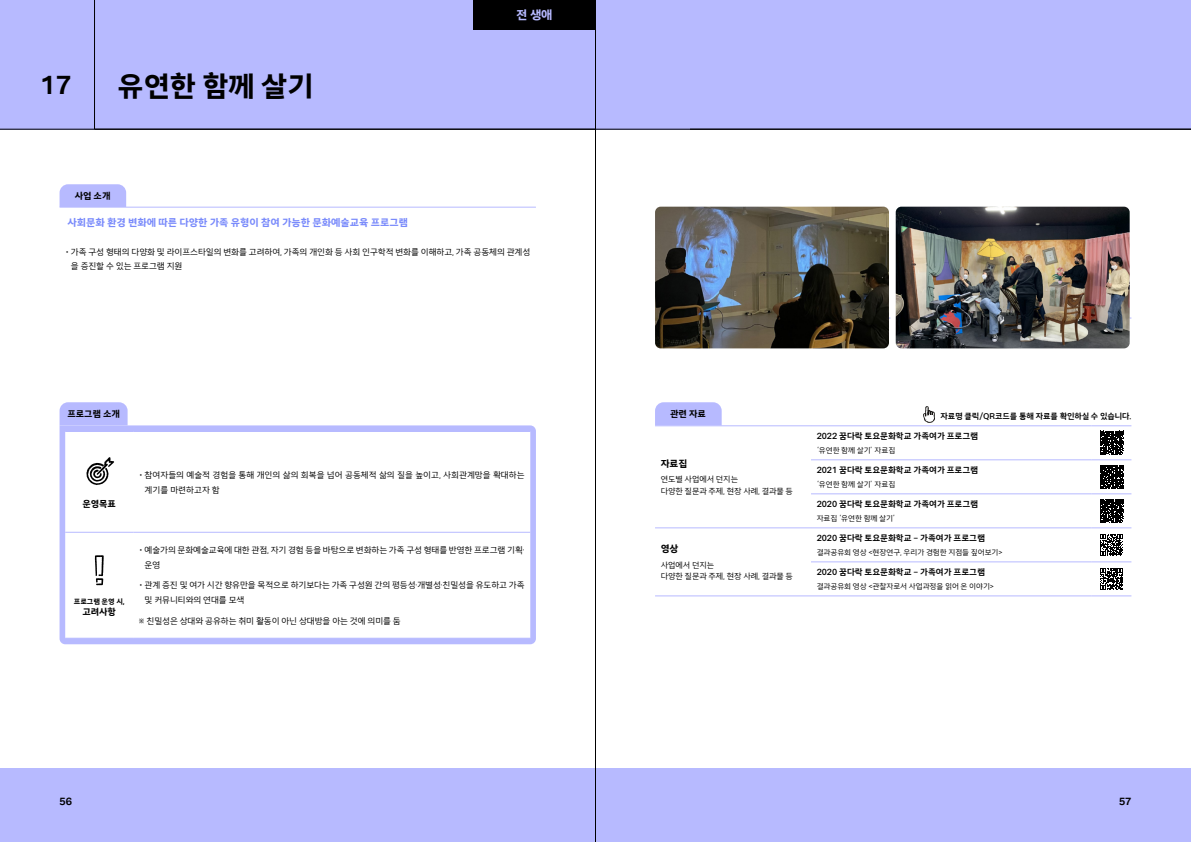
<style>
.page{position:relative;width:1191px;height:842px;background:#fff}
.page>*{position:absolute;margin:0;border:0;box-sizing:border-box;transform-origin:0 0}
.t1{font:28px "Happiness Sans Print Title";color:#000}
.t2{font:25px "Happiness Sans Print Title";color:#000}
.t3{font:12px "Happiness Sans Print Title";color:#b7baff}
.t4{font:10px "Happiness Sans Print Title";color:#798afb}
.t5{font:10px "Happiness Sans Print Title";color:#000}
.t6{font:9.5px "Happiness Sans Print Title";color:#000}
.t7{font:9px "Happiness Sans Print Title";color:#000}
.t8{font:8.5px/15px "Happiness Sans Print Regular";color:#000}
.t9{font:8.5px "Happiness Sans Print Bold";color:#000}
.t10{font:8px/11.5px "Happiness Sans Print Regular";color:#000}
.t11{font:8px "Happiness Sans Print Bold";color:#000}
.t12{font:7.5px "Happiness Sans Print Regular";color:#000}
.t13{font:7px "Happiness Sans Print Title";color:#000}
</style>
<div class="page">
<div style="left:0;top:0;width:595px;height:130px;background:#b7baff"></div>
<div style="left:0;top:768px;width:595px;height:74px;background:#b7baff"></div>
<div style="left:595px;top:0;width:596px;height:130px;background:#b7baff"></div>
<div style="left:595px;top:768px;width:596px;height:74px;background:#b7baff"></div>
<hr style="left:0;top:129px;width:595px;height:1px;background:#000">
<hr style="left:595px;top:129px;width:596px;height:1px;background:#000">
<div style="left:473px;top:0;width:122px;height:29px;background:#000"></div>
<hr style="left:94px;top:0;width:1px;height:129px;background:#000">
<div style="left:60px;top:184px;width:66px;height:23px;background:#b7baff"></div>
<hr style="left:60px;top:207px;width:476px;height:1px;background:#b7baff">
<svg style="left:60px;top:425px;width:476px;height:219px;background:#b9bcff"></svg>
<svg style="left:60px;top:402px;width:68px;height:23px;background:#b9bcff"></svg>
<svg style="left:65px;top:432px;width:465px;height:206px"></svg>
<hr style="left:65px;top:532px;width:68px;height:1px;background:#b7baff">
<hr style="left:133px;top:532px;width:397px;height:1px;background:#b7baff">
<hr style="left:65px;top:431px;width:68px;height:1px;background:#b7baff">
<hr style="left:133px;top:431px;width:397px;height:1px;background:#b7baff">
<hr style="left:65px;top:638px;width:68px;height:1px;background:#b7baff">
<hr style="left:133px;top:638px;width:397px;height:1px;background:#b7baff">
<svg style="left:86px;top:457px;width:29px;height:29px"></svg>
<svg style="left:95px;top:555px;width:9px;height:30px"></svg>
<div style="left:655px;top:402px;width:66px;height:23px;background:#b7baff"></div>
<hr style="left:811px;top:459px;width:280px;height:1px;background:#b7baff">
<hr style="left:1091px;top:459px;width:40px;height:1px;background:#b7baff">
<hr style="left:811px;top:493px;width:280px;height:1px;background:#b7baff">
<hr style="left:1091px;top:493px;width:40px;height:1px;background:#b7baff">
<hr style="left:811px;top:425px;width:280px;height:1px;background:#b7baff">
<hr style="left:1091px;top:425px;width:40px;height:1px;background:#b7baff">
<hr style="left:811px;top:527px;width:280px;height:1px;background:#b7baff">
<hr style="left:1091px;top:527px;width:40px;height:1px;background:#b7baff">
<hr style="left:811px;top:561px;width:280px;height:1px;background:#b7baff">
<hr style="left:1091px;top:561px;width:40px;height:1px;background:#b7baff">
<hr style="left:811px;top:595px;width:280px;height:1px;background:#b7baff">
<hr style="left:1091px;top:595px;width:40px;height:1px;background:#b7baff">
<hr style="left:655px;top:425px;width:156px;height:1px;background:#b7baff">
<hr style="left:655px;top:527px;width:156px;height:1px;background:#b7baff">
<hr style="left:655px;top:595px;width:156px;height:1px;background:#b7baff">
<svg style="left:1100px;top:431px;width:23px;height:24px"></svg>
<svg style="left:1100px;top:465px;width:23px;height:24px"></svg>
<svg style="left:1100px;top:499px;width:23px;height:24px"></svg>
<svg style="left:1100px;top:534px;width:23px;height:22px"></svg>
<svg style="left:1100px;top:568px;width:23px;height:22px"></svg>
<hr style="left:655px;top:318px;width:235px;height:1px;background:#b7baff">
<hr style="left:896px;top:318px;width:235px;height:1px;background:#b7baff">
<svg style="left:923px;top:406px;width:12px;height:17px"></svg>
<img style="left:655px;top:207px;width:234px;height:141px">
<img style="left:895px;top:207px;width:234px;height:141px">
<hr style="left:595px;top:0;width:1px;height:842px;background:#000">
<h2 class="t2" style="left:40px;top:69px;width:32px">17</h2>
<h1 class="t1" style="left:118px;top:68px;width:197px">유연한 함께 살기</h1>
<h3 class="t3" style="left:516px;top:7px;width:38px">전 생애</h3>
<p class="t7" style="left:75px;top:190px;width:37px">사업 소개</p>
<p class="t4" style="left:68px;top:216px;width:342px">사회문화 환경 변화에 따른 다양한 가족 유형이 참여 가능한 문화예술교육 프로그램</p>
<p class="t8" style="left:71px;top:245px;width:461px;line-height:14px;text-indent:-6px">• 가족 구성 형태의 다양화 및 라이프스타일의 변화를 고려하여, 가족의 개인화 등 사회 인구학적 변화를 이해하고, 가족 공동체의 관계성 을 증진할 수 있는 프로그램 지원</p>
<p class="t7" style="left:67px;top:408px;width:54px">프로그램 소개</p>
<p class="t7" style="left:82px;top:498px;width:35px">운영목표</p>
<p class="t8" style="left:145px;top:467px;width:381px;text-indent:-6px">• 참여자들의 예술적 경험을 통해 개인의 삶의 회복을 넘어 공동체적 삶의 질을 높이고, 사회관계망을 확대하는 계기를 마련하고자 함</p>
<p class="t13" style="left:74px;top:597px;width:52px">프로그램 운영 시,</p>
<p class="t7" style="left:82px;top:606px;width:35px">고려사항</p>
<p class="t8" style="left:145px;top:542px;width:381px;text-indent:-6px">• 예술가의 문화예술교육에 대한 관점, 자기 경험 등을 바탕으로 변화하는 가족 구성 형태를 반영한 프로그램 기획· 운영</p>
<p class="t8" style="left:145px;top:578px;width:381px;text-indent:-6px">• 관계 증진 및 여가 시간 향유만을 목적으로 하기보다는 가족 구성원 간의 평등성·개별성·친밀성을 유도하고 가족 및 커뮤니티와의 연대를 모색</p>
<p class="t8" style="left:139px;top:613px;width:263px">※ 친밀성은 상대와 공유하는 취미 활동이 아닌 상대방을 아는 것에 의미를 둠</p>
<p class="t7" style="left:670px;top:408px;width:37px">관련 자료</p>
<p class="t6" style="left:660px;top:457px;width:28px">자료집</p>
<p class="t10" style="left:660px;top:474px;width:134px">연도별 사업에서 던지는<br>다양한 질문과 주제, 현장 사례, 결과물 등</p>
<p class="t6" style="left:660px;top:542px;width:19px">영상</p>
<p class="t10" style="left:660px;top:559px;width:134px">사업에서 던지는<br>다양한 질문과 주제, 현장 사례, 결과물 등</p>
<p class="t11" style="left:940px;top:411px;width:192px">자료명 클릭/QR코드를 통해 자료를 확인하실 수 있습니다.</p>
<p class="t9" style="left:816px;top:431px;width:163px">2022 꿈다락 토요문화학교 가족여가 프로그램</p>
<p class="t12" style="left:816px;top:445px;width:80px">‘유연한 함께 살기’ 자료집</p>
<p class="t9" style="left:816px;top:465px;width:163px">2021 꿈다락 토요문화학교 가족여가 프로그램</p>
<p class="t12" style="left:816px;top:479px;width:80px">‘유연한 함께 살기’ 자료집</p>
<p class="t9" style="left:816px;top:499px;width:163px">2020 꿈다락 토요문화학교 가족여가 프로그램</p>
<p class="t12" style="left:816px;top:513px;width:80px">자료집 ‘유연한 함께 살기’</p>
<p class="t9" style="left:816px;top:533px;width:170px">2020 꿈다락 토요문화학교 – 가족여가 프로그램</p>
<p class="t12" style="left:816px;top:547px;width:187px">결과공유회 영상 &lt;현장연구, 우리가 경험한 지점들 짚어보기&gt;</p>
<p class="t9" style="left:816px;top:567px;width:170px">2020 꿈다락 토요문화학교 – 가족여가 프로그램</p>
<p class="t12" style="left:816px;top:581px;width:179px">결과공유회 영상 &lt;관찰자로서 사업과정을 읽어 온 이야기&gt;</p>
<p class="t5" style="left:60px;top:794px;width:14px">56</p>
<p class="t5" style="left:1119px;top:794px;width:14px">57</p>
</div>
